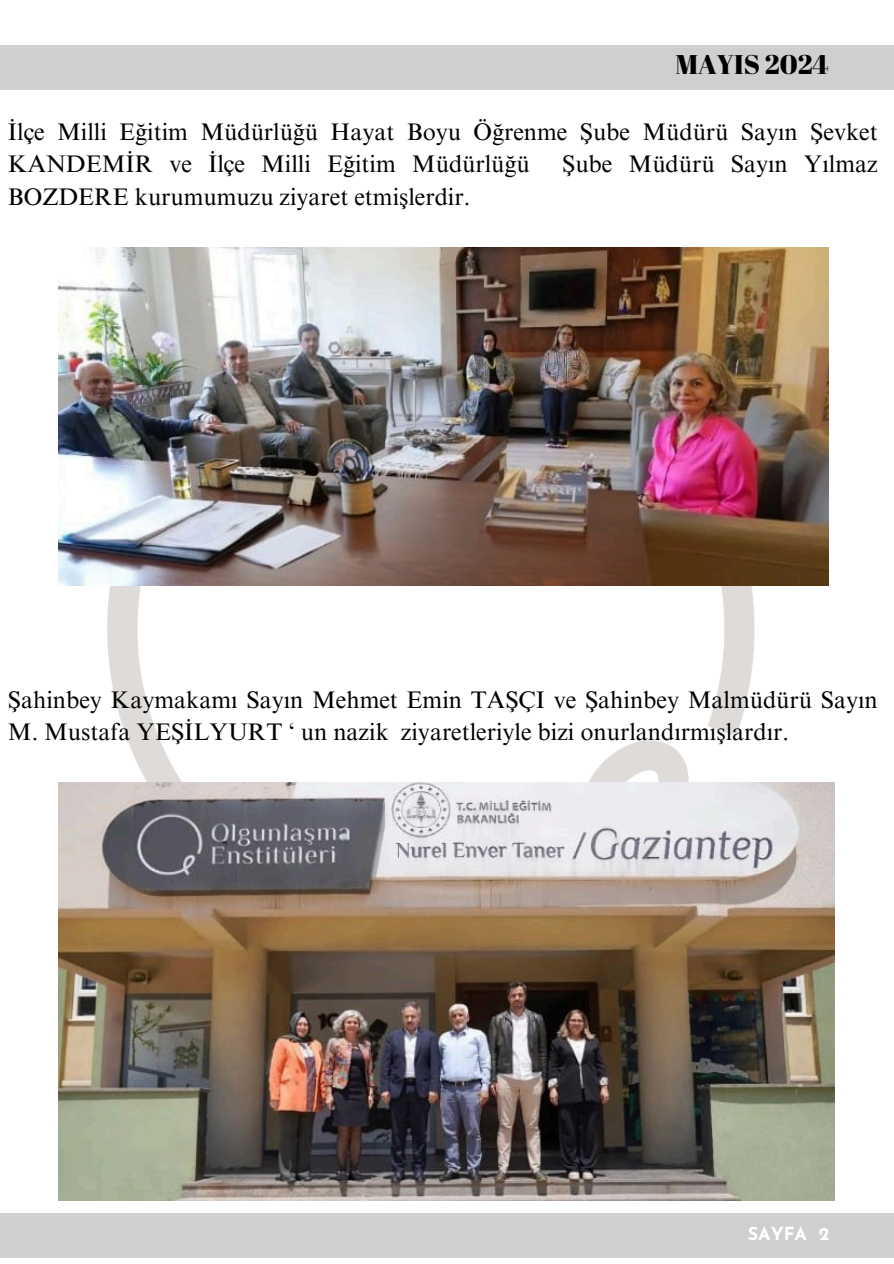
<style>
.page{position:relative;width:894px;height:1264px;background:#fff}
.page>*{position:absolute;margin:0;border:0;box-sizing:border-box;transform-origin:0 0}
.t1{font:27px "Abril Fatface";color:#000}
.t2{font:24px/32.7px "Times NRMT Pro";color:#000}
.t3{font:700 18px "Josefin Sans";color:#fff}
</style>
<div class="page">
<div style="left:0;top:45px;width:893px;height:44px;background:#d0cfcf"></div>
<div style="left:0;top:1213px;width:893px;height:44px;background:#d0cfcf"></div>
<img style="left:107px;top:585px;width:671px;height:197px">
<img style="left:59px;top:248px;width:769px;height:337px">
<img style="left:59px;top:782px;width:775px;height:418px">
<p class="t1" style="left:675px;top:46px;width:155px">MAYIS 2024</p>
<p class="t2" style="left:8px;top:117px;width:871px">İlçe Milli Eğitim Müdürlüğü Hayat Boyu Öğrenme Şube Müdürü Sayın Şevket<br>KANDEMİR ve İlçe Milli Eğitim Müdürlüğü</p>
<p class="t2" style="left:562px;top:149px;width:317px">Şube Müdürü Sayın Yılmaz</p>
<p class="t2" style="left:8px;top:182px;width:463px">BOZDERE kurumumuzu ziyaret etmişlerdir.</p>
<p class="t2" style="left:8px;top:684px;width:871px">Şahinbey Kaymakamı Sayın Mehmet Emin TAŞÇI ve Şahinbey Malmüdürü Sayın<br>M. Mustafa YEŞİLYURT ‘ un nazik ziyaretleriyle bizi onurlandırmışlardır.</p>
<p class="t3" style="left:747px;top:1217px;width:83px">SAYFA 2</p>
</div>
